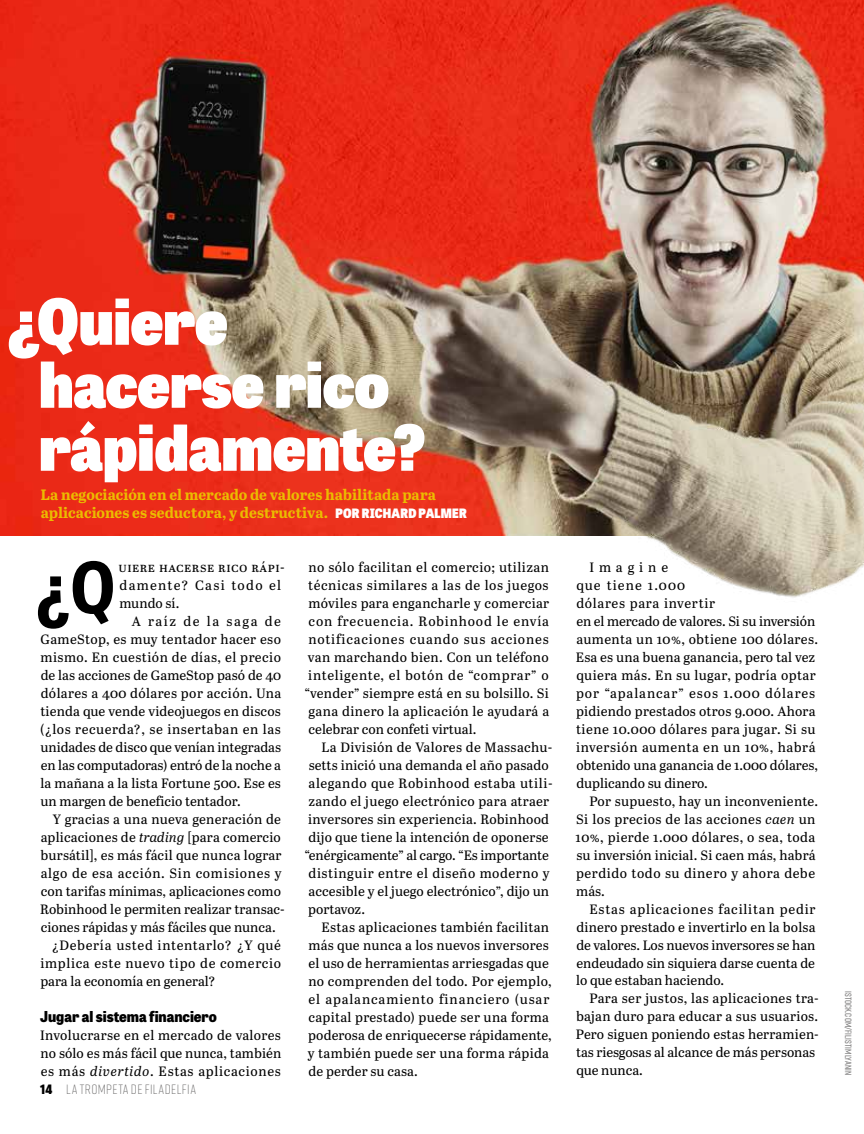
<style>
.page{position:relative;width:864px;height:1134px;background:#fff}
.page>*{position:absolute;margin:0;border:0;box-sizing:border-box;transform-origin:0 0}
.t1{font:700 69.9px "Tablet Gothic Narrow";color:#000}
.t2{font:800 63px/63px "Tablet Gothic Narrow";letter-spacing:-.005em;color:#fff}
.t3{font:700 15px/18px "Abril Text";color:#ebbc00}
.t4{font:800 15px "Tablet Gothic Narrow";color:#000}
.t5{font:13.5px/18px "Abril Text";letter-spacing:.025em;color:#000}
.t6{font:300 13.5px "Rift Soft";letter-spacing:.04em;color:#706f6f}
.t7{font:500 9px "Rift Soft";letter-spacing:.01em;color:#706f6f}
.s1{font-family:"Tablet Gothic Narrow";font-weight:800;font-size:12.9px;color:#fff}
.s2{font-style:italic}
.s3{font-family:"Tablet Gothic Narrow";font-weight:800;font-size:12.9px;color:#000}
</style>
<div class="page">
<img style="left:0;top:0;width:864px;height:598px">
<h2 class="t2" style="left:39px;top:287px;width:388px;text-indent:-32px">¿Quiere hacerse rico rápidamente?</h2>
<p class="t3" style="left:41px;top:485px;width:427px">La negociación en el mercado de valores habilitada para aplicaciones es seductora, y destructiva. <span class="s1">POR RICHARD PALMER</span></p>
<h1 class="t1" style="left:36px;top:539px;width:81px">¿Q</h1>
<p class="t5" style="left:119px;top:557px;width:168px">uiere hacerse rico rápi&shy;damente? Casi todo el mundo sí.</p>
<p class="t5" style="left:40px;top:611px;width:243px;text-align:justify;text-indent:92px">A raíz de la saga de GameStop, es muy tentador hacer eso mismo. En cuestión de días, el precio de las acciones de GameStop pasó de 40 dólares a 400 dólares por acción. Una tienda que vende videojuegos en discos (¿los recuerda?, se insertaban en las unidades de disco que venían integradas en las computadoras) entró de la noche a la mañana a la lista Fortune 500. Ese es un margen de beneficio tentador.</p>
<p class="t5" style="left:53px;top:809px;width:230px">Y gracias a una nueva generación de</p>
<p class="t5" style="left:41px;top:827px;width:242px">aplicaciones de <span class="s2">trading</span> [para comercio</p>
<p class="t5" style="left:40px;top:845px;width:243px">bursátil], es más fácil que nunca lograr</p>
<p class="t5" style="left:41px;top:863px;width:242px">algo de esa acción. Sin comisiones y</p>
<p class="t5" style="left:41px;top:881px;width:242px">con tarifas mínimas, aplicaciones como</p>
<p class="t5" style="left:40px;top:899px;width:246px">Robinhood le permiten realizar transac-</p>
<p class="t5" style="left:41px;top:917px;width:236px">ciones rápidas y más fáciles que nunca.</p>
<p class="t5" style="left:52px;top:935px;width:231px">¿Debería usted intentarlo? ¿Y qué</p>
<p class="t5" style="left:40px;top:953px;width:242px">implica este nuevo tipo de comercio</p>
<p class="t5" style="left:40px;top:971px;width:177px">para la economía en general?</p>
<p class="t4" style="left:40px;top:1005px;width:178px">Jugar al sistema financiero</p>
<p class="t5" style="left:40px;top:1025px;width:243px;text-align:justify">Involucrarse en el mercado de valores no sólo es más fácil que nunca, también es más <span class="s2">divertido</span>. Estas aplicaciones</p>
<p class="t6" style="left:40px;top:1080px;width:157px"><span class="s3">14</span> LA TROMPETA DE FILADELFIA</p>
<p class="t5" style="left:308px;top:557px;width:242px">no sólo facilitan el comercio; utilizan</p>
<p class="t5" style="left:308px;top:575px;width:242px">técnicas similares a las de los juegos</p>
<p class="t5" style="left:308px;top:593px;width:242px">móviles para engancharle y comerciar</p>
<p class="t5" style="left:309px;top:611px;width:242px">con frecuencia. Robinhood le envía</p>
<p class="t5" style="left:308px;top:629px;width:242px">notificaciones cuando sus acciones</p>
<p class="t5" style="left:308px;top:647px;width:242px">van marchando bien. Con un teléfono</p>
<p class="t5" style="left:308px;top:665px;width:242px">inteligente, el botón de “comprar” o</p>
<p class="t5" style="left:304px;top:683px;width:246px">“vender” siempre está en su bolsillo. Si</p>
<p class="t5" style="left:309px;top:701px;width:242px">gana dinero la aplicación le ayudará a</p>
<p class="t5" style="left:309px;top:719px;width:169px">celebrar con confeti virtual.</p>
<p class="t5" style="left:322px;top:737px;width:232px">La División de Valores de Massachu-</p>
<p class="t5" style="left:309px;top:755px;width:242px">setts inició una demanda el año pasado</p>
<p class="t5" style="left:309px;top:773px;width:245px">alegando que Robinhood estaba utili-</p>
<p class="t5" style="left:308px;top:791px;width:242px">zando el juego electrónico para atraer</p>
<p class="t5" style="left:308px;top:809px;width:242px">inversores sin experiencia. Robinhood</p>
<p class="t5" style="left:309px;top:827px;width:242px">dijo que tiene la intención de oponerse</p>
<p class="t5" style="left:304px;top:845px;width:246px">“enérgicamente” al cargo. “Es importante</p>
<p class="t5" style="left:309px;top:863px;width:242px">distinguir entre el diseño moderno y</p>
<p class="t5" style="left:309px;top:881px;width:242px">accesible y el juego electrónico”, dijo un</p>
<p class="t5" style="left:308px;top:899px;width:58px">portavoz.</p>
<p class="t5" style="left:322px;top:917px;width:229px">Estas aplicaciones también facilitan</p>
<p class="t5" style="left:308px;top:935px;width:242px">más que nunca a los nuevos inversores</p>
<p class="t5" style="left:309px;top:953px;width:242px">el uso de herramientas arriesgadas que</p>
<p class="t5" style="left:308px;top:971px;width:245px">no comprenden del todo. Por ejemplo,</p>
<p class="t5" style="left:309px;top:989px;width:242px">el apalancamiento financiero (usar</p>
<p class="t5" style="left:309px;top:1007px;width:242px">capital prestado) puede ser una forma</p>
<p class="t5" style="left:308px;top:1025px;width:245px">poderosa de enriquecerse rápidamente,</p>
<p class="t5" style="left:308px;top:1043px;width:243px">y también puede ser una forma rápida</p>
<p class="t5" style="left:309px;top:1061px;width:111px">de perder su casa.</p>
<p class="t5" style="left:576px;top:557px;width:244px;text-indent:14px">Imagine<br>que tiene 1.000<br>dólares para invertir<br>en el mercado de valores. Si su inversión aumenta un 10%, obtiene 100 dólares.<br>Esa es una buena ganancia, pero tal vez quiera más. En su lugar, podría optar por “apalancar” esos 1.000 dólares pidiendo prestados otros 9.000. Ahora tiene 10.000 dólares para jugar. Si su inversión aumenta en un 10%, habrá obtenido una ganancia de 1.000 dólares, duplicando su dinero.</p>
<p class="t5" style="left:576px;top:791px;width:244px;text-indent:14px">Por supuesto, hay un inconveniente.<br>Si los precios de las acciones <span class="s2">caen</span> un<br>10%, pierde 1.000 dólares, o sea, toda su inversión inicial. Si caen más, habrá perdido todo su dinero y ahora debe más.</p>
<p class="t5" style="left:576px;top:899px;width:241px;text-align:justify;text-indent:13px">Estas aplicaciones facilitan pedir dinero prestado e invertirlo en la bolsa de valores. Los nuevos inversores se han endeudado sin siquiera darse cuenta de lo que estaban haciendo.</p>
<p class="t5" style="left:576px;top:989px;width:245px;text-indent:13px">Para ser justos, las aplicaciones tra&shy;bajan duro para educar a sus usuarios.<br>Pero siguen poniendo estas herramien&shy;tas riesgosas al alcance de más personas que nunca.</p>
<p class="t7" style="left:855px;top:991px;width:86px;rotate:90deg">ISTOCK.COM/FILISTIMLYANIN</p>
</div>
